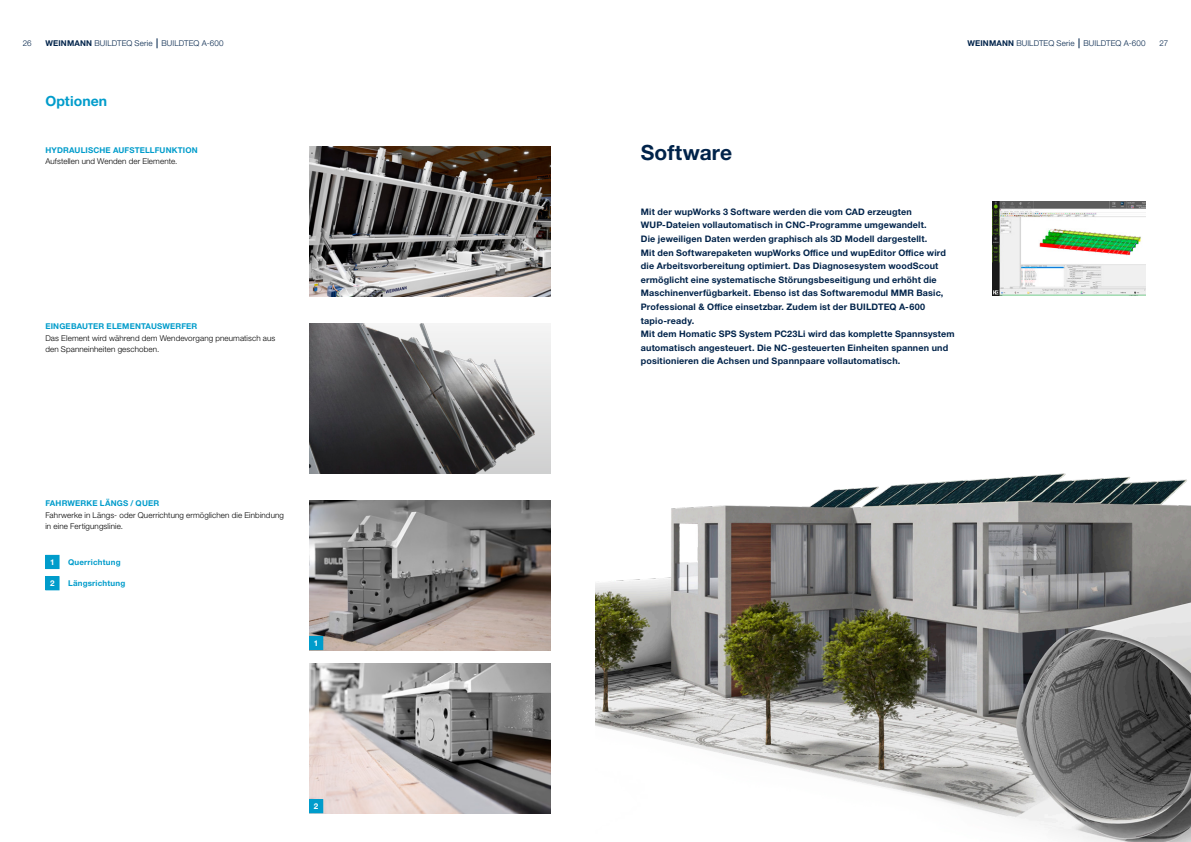
<style>
.page{position:relative;width:1191px;height:842px;background:#fff}
.page>*{position:absolute;margin:0;border:0;box-sizing:border-box;transform-origin:0 0}
.Headline_21pt_25_2_black{font:700 21px "Helvetica Neue LTW1 G";letter-spacing:.005em;color:#00234a}
.Headline_21pt_25_2_bluelight{font:700 14px "Helvetica Neue LTW1 G";letter-spacing:.005em;color:#009ccb}
.Text_9pt_13_6_light_black{font:700 9px/13.6px "Helvetica Neue LTW1 G";letter-spacing:.02em;color:#00234a}
.Text_Bild_8Pt_11_5pt_light_black{font:300 8px/11.5px "Helvetica Neue LTW1 G";letter-spacing:.015em;color:#000}
.Text_Bild_8Pt_11_5pt_light_black-2{font:700 8px "Helvetica Neue LTW1 G";letter-spacing:.02em;color:#009ccb}
._01_Musterseiten_Rubriken_Pagina_rechts{font:300 8px "Helvetica Neue LTW1 G";letter-spacing:.015em;color:#00234a}
._01_Musterseiten_Rubriken_Pagina_links{font:300 8px "Helvetica Neue LTW1 G";letter-spacing:.015em;color:#00234a}
.Text_Bild_8Pt_11_5pt_light_bluelight{font:700 8px "Helvetica Neue LTW1 G";letter-spacing:.025em;color:#009ccb}
.NummerTabelle_8pt_bold_white{font:700 8px "Helvetica Neue LTW1 G";color:#fff}
.s1{font-weight:700}
</style>
<div class="page">
<img style="left:309px;top:324px;width:241px;height:149px">
<img style="left:309px;top:664px;width:241px;height:149px">
<img style="left:309px;top:500px;width:241px;height:150px">
<img style="left:309px;top:147px;width:241px;height:149px">
<img style="left:992px;top:201px;width:153px;height:94px">
<img style="left:595px;top:473px;width:596px;height:369px">
<div style="left:46px;top:555px;width:13px;height:13px;background:#009ccb"></div>
<div style="left:45px;top:555px;width:15px;height:14px;border:1px solid #009ccb"></div>
<div style="left:46px;top:577px;width:13px;height:13px;background:#009ccb"></div>
<div style="left:45px;top:576px;width:15px;height:14px;border:1px solid #009ccb"></div>
<div style="left:309px;top:636px;width:14px;height:14px;background:#009ccb"></div>
<div style="left:309px;top:800px;width:14px;height:13px;background:#009ccb"></div>
<div style="left:309px;top:799px;width:14px;height:14px;border:1px solid #009ccb"></div>
<p class="_01_Musterseiten_Rubriken_Pagina_links" style="left:45px;top:39px;width:180px"><span class="s1">WEINMANN</span> BUILDTEQ Serie BUILDTEQ A-600</p>
<p class="_01_Musterseiten_Rubriken_Pagina_rechts" style="left:967px;top:39px;width:180px"><span class="s1">WEINMANN</span> BUILDTEQ Serie BUILDTEQ A-600</p>
<p class="_01_Musterseiten_Rubriken_Pagina_rechts" style="left:23px;top:39px;width:10px">26</p>
<p class="_01_Musterseiten_Rubriken_Pagina_rechts" style="left:1159px;top:39px;width:10px">27</p>
<p class="Headline_21pt_25_2_bluelight" style="left:45px;top:92px;width:63px">Optionen</p>
<p class="Text_Bild_8Pt_11_5pt_light_black-2" style="left:45px;top:145px;width:154px">HYDRAULISCHE AUFSTELLFUNKTION</p>
<p class="Text_Bild_8Pt_11_5pt_light_black" style="left:45px;top:155px;width:133px">Aufstellen und Wenden der Elemente.</p>
<p class="Text_Bild_8Pt_11_5pt_light_black-2" style="left:45px;top:322px;width:154px">EINGEBAUTER ELEMENTAUSWERFER</p>
<p class="Text_Bild_8Pt_11_5pt_light_black" style="left:45px;top:332px;width:232px">Das Element wird während dem Wendevorgang pneumatisch aus den Spanneinheiten geschoben.</p>
<p class="Text_Bild_8Pt_11_5pt_light_black-2" style="left:45px;top:498px;width:115px">FAHRWERKE LÄNGS / QUER</p>
<p class="Text_Bild_8Pt_11_5pt_light_black" style="left:45px;top:509px;width:240px">Fahrwerke in Längs- oder Querrichtung ermöglichen die Einbindung in eine Fertigungslinie.</p>
<p class="NummerTabelle_8pt_bold_white" style="left:50px;top:557px;width:6px">1</p>
<p class="Text_Bild_8Pt_11_5pt_light_bluelight" style="left:68px;top:557px;width:54px">Querrichtung</p>
<p class="NummerTabelle_8pt_bold_white" style="left:50px;top:578px;width:6px">2</p>
<p class="Text_Bild_8Pt_11_5pt_light_bluelight" style="left:68px;top:578px;width:59px">Längsrichtung</p>
<p class="NummerTabelle_8pt_bold_white" style="left:314px;top:638px;width:6px">1</p>
<p class="NummerTabelle_8pt_bold_white" style="left:314px;top:801px;width:6px">2</p>
<p class="Headline_21pt_25_2_black" style="left:641px;top:140px;width:93px">Software</p>
<p class="Text_9pt_13_6_light_black" style="left:641px;top:205px;width:307px">Mit der wupWorks 3 Software werden die vom CAD erzeugten WUP-Dateien vollautomatisch in CNC-Programme umgewandelt.<br>Die jeweiligen Daten werden graphisch als 3D Modell dargestellt.<br>Mit den Softwarepaketen wupWorks Office und wupEditor Office wird die Arbeitsvorbereitung optimiert. Das Diagnosesystem woodScout ermöglicht eine systematische Störungsbeseitigung und erhöht die Maschinenverfügbarkeit. Ebenso ist das Softwaremodul MMR Basic, Professional &amp; Office einsetzbar. Zudem ist der BUILDTEQ A-600 tapio-ready.</p>
<p class="Text_9pt_13_6_light_black" style="left:641px;top:327px;width:315px">Mit dem Homatic SPS System PC23Li wird das komplette Spannsystem automatisch angesteuert. Die NC-gesteuerten Einheiten spannen und positionieren die Achsen und Spannpaare vollautomatisch.</p>
</div>
